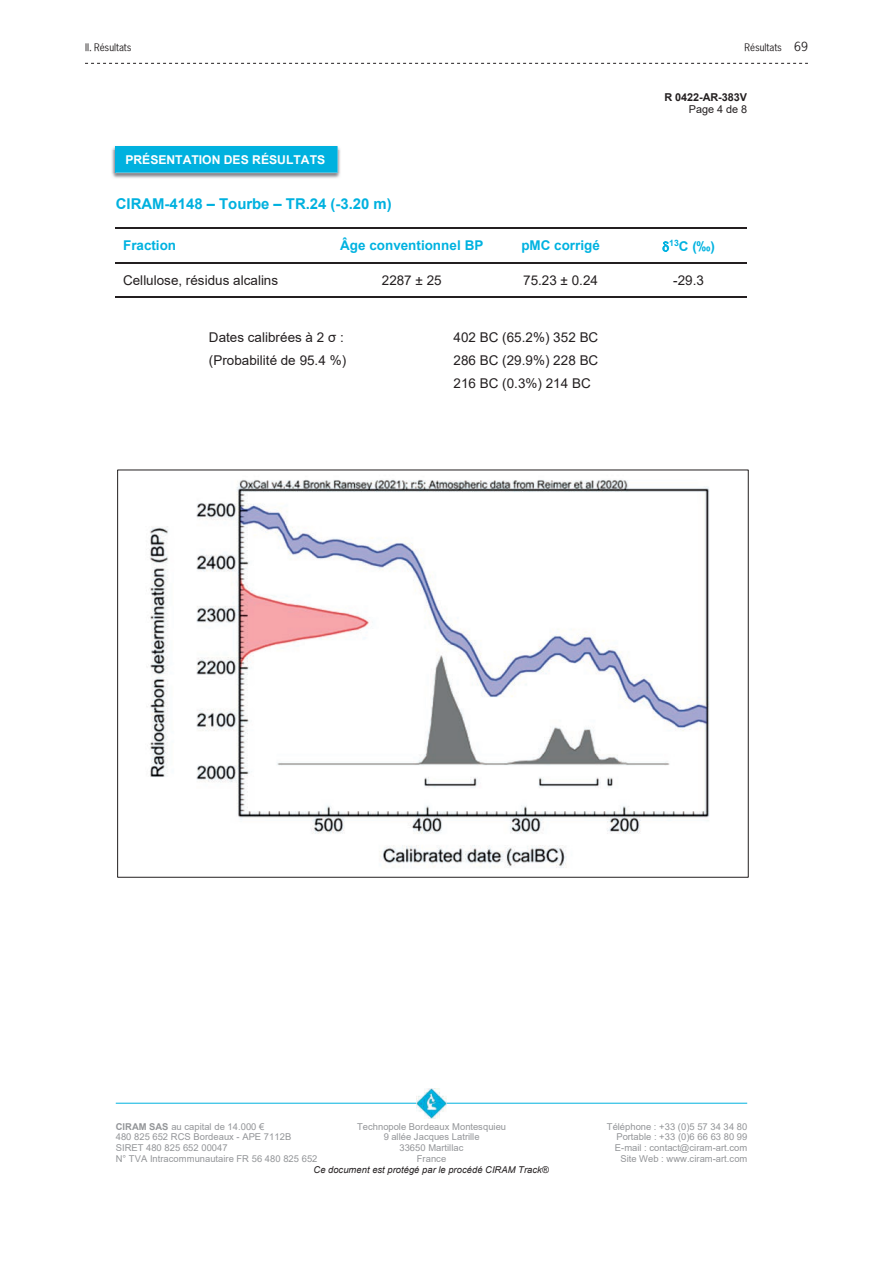
<style>
.page{position:relative;width:893px;height:1263px;background:#fff}
.page>*{position:absolute;margin:0;border:0;box-sizing:border-box;transform-origin:0 0}
.t1{font:700 14.85px "Arial";color:#00b1df}
.t2{font:13.5px/22.8px "Arial";color:#231f20}
.t3{font:700 13.5px "Arial";color:#00b2e0}
.t4{font:700 12.15px "Arial";color:#fff}
.t5{font:700 10.8px "Arial";letter-spacing:-.005em;color:#231f20}
.t6{font:10.8px "Arial";letter-spacing:-.005em;color:#231f20}
.t7{font:9.75px "News Gothic";color:#231f20}
.t8{font:9.45px "Arial";color:#939598}
.t9{font:italic 9.45px "Arial";color:#231f20}
.s1{font-size:12px}
.s2{font-weight:700}
</style>
<div class="page">
<svg style="left:85px;top:63px;width:723px;height:1px"></svg>
<hr style="left:116px;top:1103px;width:631px;height:1px;background:#00b2e0">
<img style="left:416px;top:1088px;width:31px;height:31px">
<hr style="left:116px;top:227px;width:217px;height:2px;background:#231f20">
<hr style="left:335px;top:227px;width:156px;height:2px;background:#231f20">
<hr style="left:493px;top:227px;width:137px;height:2px;background:#231f20">
<hr style="left:632px;top:227px;width:115px;height:2px;background:#231f20">
<hr style="left:116px;top:262px;width:217px;height:2px;background:#231f20">
<hr style="left:335px;top:262px;width:156px;height:2px;background:#231f20">
<hr style="left:493px;top:262px;width:137px;height:2px;background:#231f20">
<hr style="left:632px;top:262px;width:115px;height:2px;background:#231f20">
<hr style="left:116px;top:296px;width:217px;height:2px;background:#231f20">
<hr style="left:335px;top:296px;width:156px;height:2px;background:#231f20">
<hr style="left:493px;top:296px;width:137px;height:2px;background:#231f20">
<hr style="left:632px;top:296px;width:115px;height:2px;background:#231f20">
<img style="left:149px;top:479px;width:561px;height:389px">
<img style="left:112px;top:146px;width:228px;height:32px">
<img style="left:111px;top:150px;width:230px;height:24px">
<div style="left:115px;top:146px;width:223px;height:27px;background:#00b1df"></div>
<p class="t7" style="left:85px;top:41px;width:48px">II. Résultats</p>
<p class="t7" style="left:744px;top:41px;width:65px">Résultats <span class="s1">69</span></p>
<p class="t4" style="left:125px;top:151px;width:201px">PRÉSENTATION DES RÉSULTATS</p>
<p class="t5" style="left:664px;top:89px;width:84px">R 0422-AR-383V</p>
<p class="t6" style="left:689px;top:102px;width:60px">Page 4 de 8</p>
<h1 class="t1" style="left:116px;top:193px;width:277px">CIRAM-4148 – Tourbe – TR.24 (-3.20 m)</h1>
<h2 class="t3" style="left:123px;top:236px;width:55px">Fraction</h2>
<h2 class="t3" style="left:340px;top:236px;width:145px">Âge conventionnel BP</h2>
<h2 class="t3" style="left:521px;top:236px;width:80px">pMC corrigé</h2>
<h2 class="t3" style="left:669px;top:237px;width:47px"><sup>13</sup>C (‰)</h2>
<h2 class="t2" style="left:123px;top:269px;width:157px">Cellulose, résidus alcalins</h2>
<h2 class="t2" style="left:382px;top:269px;width:61px">2287 ± 25</h2>
<h2 class="t2" style="left:523px;top:269px;width:76px">75.23 ± 0.24</h2>
<h2 class="t2" style="left:673px;top:269px;width:32px">-29.3</h2>
<h2 class="t2" style="left:209px;top:325px;width:136px">Dates calibrées à 2 σ :</h2>
<h2 class="t2" style="left:453px;top:325px;width:146px">402 BC (65.2%) 352 BC</h2>
<h2 class="t2" style="left:209px;top:348px;width:139px">(Probabilité de 95.4 %)</h2>
<h2 class="t2" style="left:453px;top:348px;width:146px">286 BC (29.9%) 228 BC<br>216 BC (0.3%) 214 BC</h2>
<p class="t8" style="left:116px;top:1120px;width:150px"><span class="s2">CIRAM SAS</span> au capital de 14.000 €</p>
<p class="t8" style="left:357px;top:1120px;width:151px">Technopole Bordeaux Montesquieu</p>
<p class="t8" style="left:607px;top:1120px;width:142px">Téléphone : +33 (0)5 57 34 34 80</p>
<p class="t8" style="left:116px;top:1130px;width:177px">480 825 652 RCS Bordeaux - APE 7112B</p>
<p class="t8" style="left:384px;top:1130px;width:97px">9 allée Jacques Latrille</p>
<p class="t8" style="left:616px;top:1130px;width:132px">Portable : +33 (0)6 66 63 80 99</p>
<p class="t8" style="left:116px;top:1141px;width:113px">SIRET 480 825 652 00047</p>
<p class="t8" style="left:400px;top:1141px;width:65px">33650 Martillac</p>
<p class="t8" style="left:615px;top:1141px;width:134px">E-mail : contact@ciram-art.com</p>
<p class="t8" style="left:116px;top:1152px;width:203px">N° TVA Intracommunautaire FR 56 480 825 652</p>
<p class="t8" style="left:417px;top:1152px;width:31px">France</p>
<p class="t8" style="left:620px;top:1152px;width:128px">Site Web : www.ciram-art.com</p>
<p class="t9" style="left:314px;top:1163px;width:237px">Ce document est protégé par le procédé CIRAM Track®</p>
</div>
